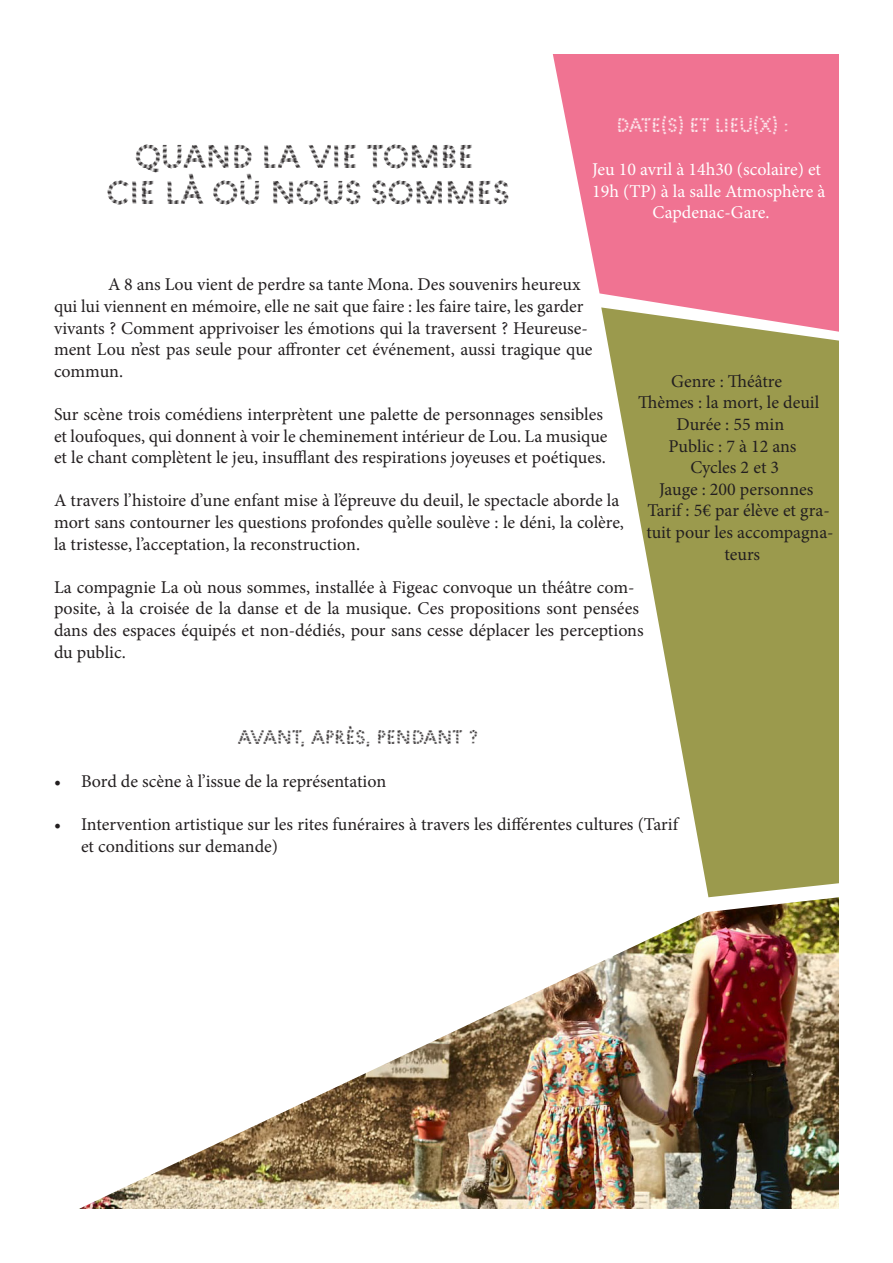
<style>
.page{position:relative;width:893px;height:1263px;background:#fff}
.page>*{position:absolute;margin:0;border:0;box-sizing:border-box;transform-origin:0 0}
.t1{font:30px "Pattern No 5 Coarse";color:#231f20}
.t2{font:18px/21.6px "Minion Pro";color:#231f20}
.t3{font:18px/21.6px "Minion Pro";color:#fff;text-align:center}
.t4{font:18px "Pattern No 5 Coarse";color:#231f20}
.t5{font:18px "Pattern No 5 Coarse";color:#fff}
</style>
<div class="page">
<svg style="left:553px;top:54px;width:286px;height:253px;background:#f1809c"></svg>
<svg style="left:601px;top:307px;width:238px;height:590px;fill:#9b9a4d"></svg>
<img style="left:79px;top:897px;width:760px;height:312px">
<p class="t1" style="left:135px;top:135px;width:340px">QUAND LA VIE TOMBE</p>
<p class="t1" style="left:107px;top:171px;width:404px">CIE LÀ OÙ NOUS SOMMES</p>
<p class="t5" style="left:617px;top:112px;width:174px">DATE(S) ET LIEU(X) :</p>
<p class="t3" style="left:592px;top:159px;width:235px">Jeu 10 avril à 14h30 (scolaire) et<br>19h (TP) à la salle Atmosphère à<br>Capdenac-Gare.</p>
<p class="t2" style="left:54px;top:274px;width:540px;text-indent:54px">A 8 ans Lou vient de perdre sa tante Mona. Des souvenirs heureux qui lui viennent en mémoire, elle ne sait que faire : les faire taire, les garder vivants ? Comment apprivoiser les émotions qui la traversent ? Heureuse&shy;ment Lou n’est pas seule pour affronter cet événement, aussi tragique que commun.</p>
<p class="t2" style="left:54px;top:403px;width:555px">Sur scène trois comédiens interprètent une palette de personnages sensibles et loufoques, qui donnent à voir le cheminement intérieur de Lou. La musique et le chant complètent le jeu, insufflant des respirations joyeuses et poétiques.</p>
<p class="t2" style="left:54px;top:490px;width:571px">A travers l’histoire d’une enfant mise à l’épreuve du deuil, le spectacle aborde la mort sans contourner les questions profondes qu’elle soulève : le déni, la colère, la tristesse, l’acceptation, la reconstruction.</p>
<p class="t2" style="left:54px;top:576px;width:591px">La compagnie La où nous sommes, installée à Figeac convoque un théâtre com&shy;posite, à la croisée de la danse et de la musique. Ces propositions sont pensées dans des espaces équipés et non-dédiés, pour sans cesse déplacer les perceptions du public.</p>
<p class="t2" style="left:671px;top:370px;width:113px">Genre : Théâtre</p>
<p class="t2" style="left:638px;top:392px;width:183px">Thèmes : la mort, le deuil</p>
<p class="t2" style="left:676px;top:414px;width:109px">Durée : 55 min</p>
<p class="t2" style="left:668px;top:435px;width:130px">Public : 7 à 12 ans</p>
<p class="t2" style="left:690px;top:457px;width:90px">Cycles 2 et 3</p>
<p class="t2" style="left:659px;top:478px;width:156px">Jauge : 200 personnes</p>
<p class="t2" style="left:646px;top:500px;width:189px;text-align:center">Tarif : 5€ par élève et gra&shy;tuit pour les accompagna&shy;teurs</p>
<p class="t4" style="left:238px;top:724px;width:243px">AVANT, APRÈS, PENDANT ?</p>
<p class="t2" style="left:54px;top:771px;width:334px">• Bord de scène à l’issue de la représentation</p>
<p class="t2" style="left:81px;top:814px;width:599px;text-indent:-27px">• Intervention artistique sur les rites funéraires à travers les différentes cultures (Tarif et conditions sur demande)</p>
</div>
